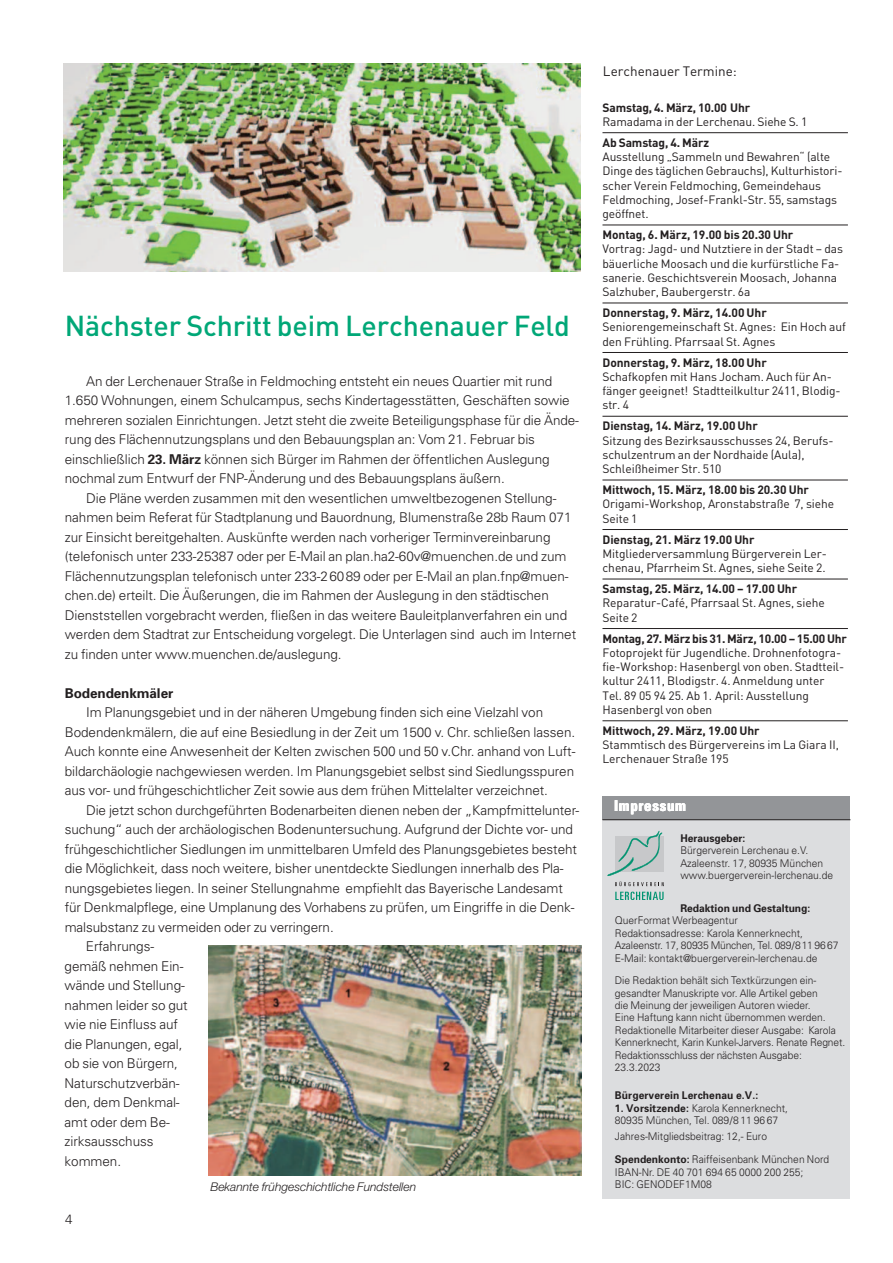
<style>
.page{position:relative;width:893px;height:1263px;background:#fff}
.page>*{position:absolute;margin:0;border:0;box-sizing:border-box;transform-origin:0 0}
.t1{font:500 28.5px "DIN Pro";letter-spacing:-.005em;color:#00a777}
.t2{font:700 condensed 15px "Univers";letter-spacing:.045em;color:#fff}
.t3{font:300 13.5px/19.5px "Univers";letter-spacing:-.005em;color:#231f20}
.t4{font:13.5px "DIN Pro";color:#231f20}
.t5{font:700 13.5px "Univers";letter-spacing:-.005em;color:#231f20}
.t6{font:12px/14.2px "DIN Pro";letter-spacing:-.005em;color:#231f20}
.t7{font:700 12px "DIN Pro";letter-spacing:-.005em;color:#231f20}
.t8{font:italic 300 12px "Helvetica Neue";color:#231f20}
.t9{font:300 10.65px/12.5px "Univers";color:#231f20;scale:.96 1}
.t10{font:700 10.65px "Univers";color:#231f20;scale:.96 1}
.s1{font-weight:700}
</style>
<div class="page">
<div style="left:602px;top:818px;width:248px;height:381px;background:#dcdddf"></div>
<div style="left:602px;top:796px;width:248px;height:24px;background:#939598"></div>
<hr style="left:602px;top:819px;width:248px;height:1px;background:#231f20">
<svg style="left:615px;top:892px;width:49px;height:8px"></svg>
<svg style="left:608px;top:831px;width:56px;height:55px"></svg>
<hr style="left:602px;top:132px;width:246px;height:1px;background:#231f20">
<hr style="left:602px;top:225px;width:246px;height:1px;background:#231f20">
<hr style="left:602px;top:303px;width:246px;height:1px;background:#231f20">
<hr style="left:602px;top:352px;width:246px;height:1px;background:#231f20">
<hr style="left:602px;top:416px;width:246px;height:1px;background:#231f20">
<hr style="left:602px;top:480px;width:246px;height:1px;background:#231f20">
<hr style="left:602px;top:529px;width:246px;height:1px;background:#231f20">
<hr style="left:602px;top:579px;width:246px;height:1px;background:#231f20">
<hr style="left:602px;top:628px;width:246px;height:1px;background:#231f20">
<hr style="left:602px;top:720px;width:246px;height:1px;background:#231f20">
<img style="left:64px;top:64px;width:517px;height:208px">
<img style="left:209px;top:946px;width:372px;height:229px">
<h1 class="t1" style="left:65px;top:315px;width:507px">Nächster Schritt beim Lerchenauer Feld</h1>
<p class="t3" style="left:86px;top:372px;width:468px">An der Lerchenauer Straße in Feldmoching entsteht ein neues Quartier mit rund</p>
<p class="t3" style="left:65px;top:392px;width:506px">1.650 Wohnungen, einem Schulcampus, sechs Kindertagesstätten, Geschäften sowie</p>
<p class="t3" style="left:65px;top:411px;width:516px">mehreren sozialen Einrichtungen. Jetzt steht die zweite Beteiligungsphase für die Ände-</p>
<p class="t3" style="left:65px;top:431px;width:472px">rung des Flächennutzungsplans und den Bebauungsplan an: Vom 21. Februar bis</p>
<p class="t3" style="left:65px;top:450px;width:486px">einschließlich <span class="s1">23. März</span> können sich Bürger im Rahmen der öffentlichen Auslegung</p>
<p class="t3" style="left:65px;top:470px;width:441px">nochmal zum Entwurf der FNP-Änderung und des Bebauungsplans äußern.</p>
<p class="t3" style="left:86px;top:489px;width:472px">Die Pläne werden zusammen mit den wesentlichen umweltbezogenen Stellung-</p>
<p class="t3" style="left:65px;top:509px;width:508px">nahmen beim Referat für Stadtplanung und Bauordnung, Blumenstraße 28b Raum 071</p>
<p class="t3" style="left:65px;top:528px;width:487px">zur Einsicht bereitgehalten. Auskünfte werden nach vorheriger Terminvereinbarung</p>
<p class="t3" style="left:65px;top:548px;width:503px">(telefonisch unter 233-25387 oder per E-Mail an plan.ha2-60v@muenchen.de und zum</p>
<p class="t3" style="left:65px;top:567px;width:505px">Flächennutzungsplan telefonisch unter 233-26089 oder per E-Mail an plan.fnp@muen-</p>
<p class="t3" style="left:65px;top:587px;width:486px">chen.de) erteilt. Die Äußerungen, die im Rahmen der Auslegung in den städtischen</p>
<p class="t3" style="left:65px;top:606px;width:504px">Dienststellen vorgebracht werden, fließen in das weitere Bauleitplanverfahren ein und</p>
<p class="t3" style="left:65px;top:626px;width:513px">werden dem Stadtrat zur Entscheidung vorgelegt. Die Unterlagen sind auch im Internet</p>
<p class="t3" style="left:65px;top:645px;width:278px">zu finden unter www.muenchen.de/auslegung.</p>
<p class="t5" style="left:65px;top:688px;width:110px">Bodendenkmäler</p>
<p class="t3" style="left:65px;top:704px;width:512px;text-indent:21px">Im Planungsgebiet und in der näheren Umgebung finden sich eine Vielzahl von Bodendenkmälern, die auf eine Besiedlung in der Zeit um 1500 v. Chr. schließen lassen.<br>Auch konnte eine Anwesenheit der Kelten zwischen 500 und 50 v.Chr. anhand von Luft&shy;bildarchäologie nachgewiesen werden. Im Planungsgebiet selbst sind Siedlungsspuren aus vor- und frühgeschichtlicher Zeit sowie aus dem frühen Mittelalter verzeichnet.</p>
<p class="t3" style="left:86px;top:801px;width:495px">Die jetzt schon durchgeführten Bodenarbeiten dienen neben der „Kampfmittelunter-</p>
<p class="t3" style="left:65px;top:821px;width:510px">suchung“ auch der archäologischen Bodenuntersuchung. Aufgrund der Dichte vor- und</p>
<p class="t3" style="left:65px;top:840px;width:514px">frühgeschichtlicher Siedlungen im unmittelbaren Umfeld des Planungsgebietes besteht</p>
<p class="t3" style="left:65px;top:860px;width:500px">die Möglichkeit, dass noch weitere, bisher unentdeckte Siedlungen innerhalb des Pla-</p>
<p class="t3" style="left:65px;top:879px;width:500px">nungsgebietes liegen. In seiner Stellungnahme empfiehlt das Bayerische Landesamt</p>
<p class="t3" style="left:65px;top:899px;width:511px">für Denkmalpflege, eine Umplanung des Vorhabens zu prüfen, um Eingriffe in die Denk-</p>
<p class="t3" style="left:65px;top:918px;width:271px">malsubstanz zu vermeiden oder zu verringern.</p>
<p class="t3" style="left:86px;top:938px;width:70px">Erfahrungs-</p>
<p class="t3" style="left:65px;top:957px;width:120px">gemäß nehmen Ein-</p>
<p class="t3" style="left:65px;top:977px;width:122px">wände und Stellung-</p>
<p class="t3" style="left:65px;top:996px;width:125px">nahmen leider so gut</p>
<p class="t3" style="left:65px;top:1016px;width:115px">wie nie Einfluss auf</p>
<p class="t3" style="left:65px;top:1035px;width:119px">die Planungen, egal,</p>
<p class="t3" style="left:65px;top:1055px;width:115px">ob sie von Bürgern,</p>
<p class="t3" style="left:65px;top:1074px;width:116px">Naturschutzverbän-</p>
<p class="t3" style="left:65px;top:1094px;width:117px">den, dem Denkmal-</p>
<p class="t3" style="left:65px;top:1113px;width:107px">amt oder dem Be-</p>
<p class="t3" style="left:65px;top:1133px;width:91px">zirksausschuss</p>
<p class="t3" style="left:65px;top:1152px;width:58px">kommen.</p>
<p class="t3" style="left:65px;top:1211px;width:9px">4</p>
<p class="t8" style="left:210px;top:1182px;width:207px">Bekannte frühgeschichtliche Fundstellen</p>
<p class="t4" style="left:603px;top:66px;width:136px">Lerchenauer Termine:</p>
<p class="t7" style="left:602px;top:103px;width:149px">Samstag, 4. März, 10.00 Uhr</p>
<p class="t6" style="left:602px;top:116px;width:206px">Ramadama in der Lerchenau. Siehe S. 1</p>
<p class="t7" style="left:602px;top:138px;width:108px">Ab Samstag, 4. März</p>
<p class="t6" style="left:602px;top:151px;width:241px">Ausstellung „Sammeln und Bewahren“ (alte Dinge des täglichen Gebrauchs), Kulturhistori&shy;scher Verein Feldmoching, Gemeindehaus Feldmoching, Josef-Frankl-Str. 55, samstags geöffnet.</p>
<p class="t7" style="left:602px;top:230px;width:192px">Montag, 6. März, 19.00 bis 20.30 Uhr</p>
<p class="t6" style="left:602px;top:243px;width:242px">Vortrag: Jagd- und Nutztiere in der Stadt – das bäuerliche Moosach und die kurfürstliche Fa&shy;sanerie. Geschichtsverein Moosach, Johanna Salzhuber, Baubergerstr. 6a</p>
<p class="t7" style="left:602px;top:308px;width:166px">Donnerstag, 9. März, 14.00 Uhr</p>
<p class="t6" style="left:602px;top:321px;width:245px">Seniorengemeinschaft St. Agnes: Ein Hoch auf den Frühling. Pfarrsaal St. Agnes</p>
<p class="t7" style="left:602px;top:358px;width:166px">Donnerstag, 9. März, 18.00 Uhr</p>
<p class="t6" style="left:602px;top:371px;width:240px">Schafkopfen mit Hans Jocham. Auch für An&shy;fänger geeignet! Stadtteilkultur 2411, Blodig&shy;str. 4</p>
<p class="t7" style="left:602px;top:422px;width:157px">Dienstag, 14. März, 19.00 Uhr</p>
<p class="t6" style="left:602px;top:434px;width:233px">Sitzung des Bezirksausschusses 24, Berufs&shy;schulzentrum an der Nordhaide (Aula),<br>Schleißheimer Str. 510</p>
<p class="t7" style="left:602px;top:485px;width:208px">Mittwoch, 15. März, 18.00 bis 20.30 Uhr</p>
<p class="t6" style="left:602px;top:498px;width:233px">Origami-Workshop, Aronstabstraße 7, siehe<br>Seite 1</p>
<p class="t7" style="left:602px;top:535px;width:154px">Dienstag, 21. März 19.00 Uhr</p>
<p class="t6" style="left:602px;top:548px;width:226px">Mitgliederversammlung Bürgerverein Ler&shy;chenau, Pfarrheim St. Agnes, siehe Seite 2.</p>
<p class="t7" style="left:602px;top:584px;width:196px">Samstag, 25. März, 14.00 – 17.00 Uhr</p>
<p class="t6" style="left:602px;top:597px;width:224px">Reparatur-Café, Pfarrsaal St. Agnes, siehe<br>Seite 2</p>
<p class="t7" style="left:602px;top:634px;width:246px">Montag, 27. März bis 31. März, 10.00 – 15.00 Uhr</p>
<p class="t6" style="left:602px;top:647px;width:243px">Fotoprojekt für Jugendliche. Drohnenfotogra&shy;fie-Workshop: Hasenbergl von oben. Stadtteil&shy;kultur 2411, Blodigstr. 4. Anmeldung unter Tel. 89 05 94 25. Ab 1. April: Ausstellung Hasenbergl von oben</p>
<p class="t7" style="left:602px;top:726px;width:159px">Mittwoch, 29. März, 19.00 Uhr</p>
<p class="t6" style="left:602px;top:739px;width:238px">Stammtisch des Bürgervereins im La Giara II,<br>Lerchenauer Straße 195</p>
<p class="t2" style="left:614px;top:800px;width:73px">Impressum</p>
<p class="t10" style="left:680px;top:834px;width:69px">Herausgeber:</p>
<p class="t9" style="left:680px;top:845px;width:161px">Bürgerverein Lerchenau e.V.<br>Azaleenstr. 17, 80935 München www.buergerverein-lerchenau.de</p>
<p class="t10" style="left:680px;top:904px;width:137px">Redaktion und Gestaltung:</p>
<p class="t9" style="left:615px;top:915px;width:234px">QuerFormat Werbeagentur<br>Redaktionsadresse: Karola Kennerknecht, Azaleenstr. 17, 80935 München, Tel. 089/811 96 67<br>E-Mail: kontakt@buergerverein-lerchenau.de</p>
<p class="t9" style="left:615px;top:975px;width:241px">Die Redaktion behält sich Textkürzungen ein&shy;gesandter Manuskripte vor. Alle Artikel geben<br>die Meinung der jeweiligen Autoren wieder.<br>Eine Haftung kann nicht übernommen werden.<br>Redaktionelle Mitarbeiter dieser Ausgabe: Karola Kennerknecht, Karin Kunkel-Jarvers. Renate Regnet.<br>Redaktionsschluss der nächsten Ausgabe:<br>23.3.2023</p>
<p class="t10" style="left:615px;top:1091px;width:151px">Bürgerverein Lerchenau e.V.:</p>
<p class="t9" style="left:615px;top:1102px;width:182px"><span class="s1">1. Vorsitzende:</span> Karola Kennerknecht,<br>80935 München, Tel. 089/8 11 96 67</p>
<p class="t9" style="left:615px;top:1126px;width:225px;line-height:22.8px">Jahres-Mitgliedsbeitrag: 12,- Euro<br><span class="s1">Spendenkonto:</span> Raiffeisenbank München Nord</p>
<p class="t9" style="left:615px;top:1166px;width:198px">IBAN-Nr. DE 40 701 694 65 0000 200 255;<br>BIC: GENODEF1M08</p>
</div>
